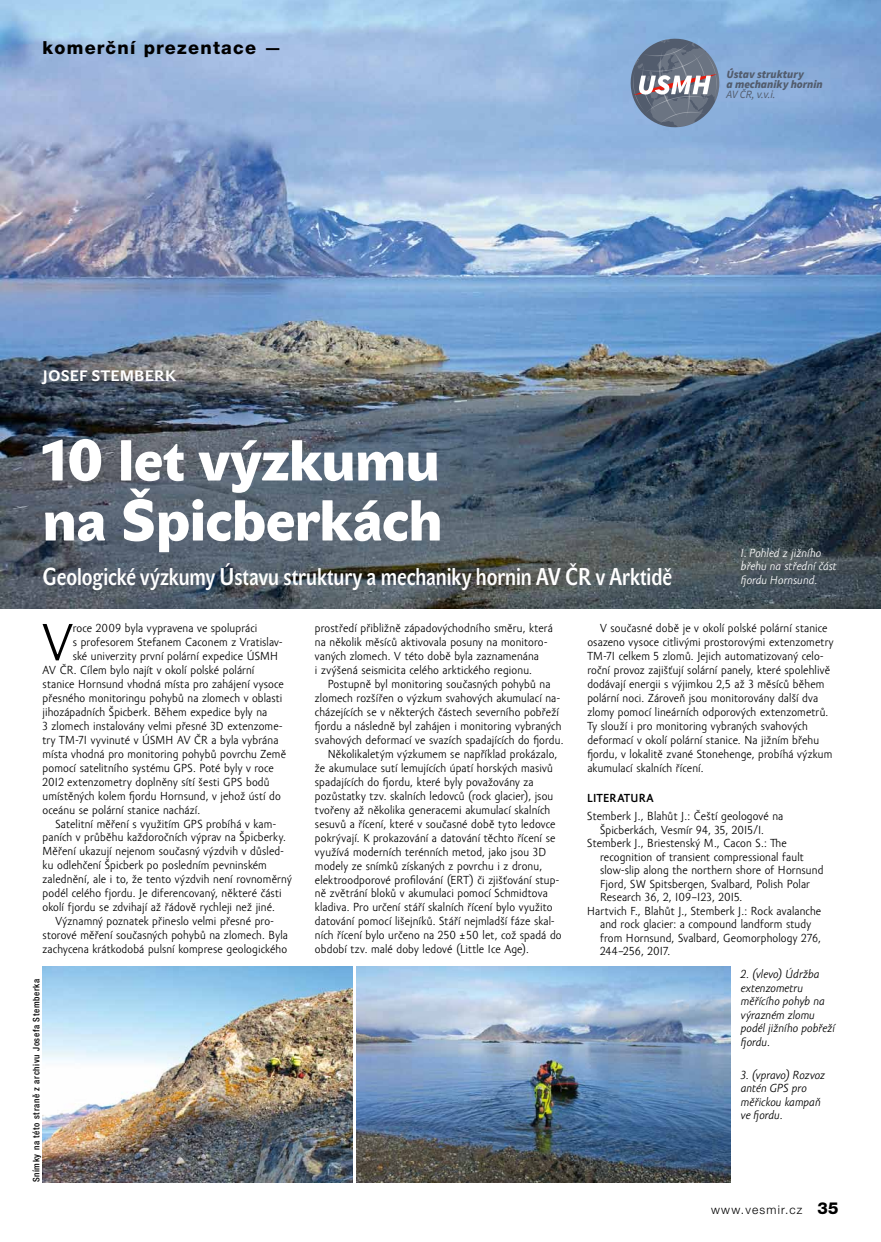
<style>
.page{position:relative;width:881px;height:1242px;background:#fff}
.page>*{position:absolute;margin:0;border:0;box-sizing:border-box;transform-origin:0 0}
.t1{font:57px/60px "John Sans Black Pro";letter-spacing:-.005em;color:#fff}
.t2{font:53.4px "Amor Sans Pro";color:#000}
.t3{font:700 24px "John Sans Cond Lite Pro";color:#fff}
.t4{font:800 18px "Helvetica Neue LT Pro";color:#000}
.t5{font:700 15px "John Sans Text Pro";letter-spacing:.02em;color:#fff}
.t6{font:12px/14px "Amor Sans Pro";letter-spacing:.01em;color:#000}
.t7{font:italic 12px/13.5px "Amor Sans Pro";letter-spacing:.01em;color:#000}
.t8{font:italic 12px/13.5px "Amor Sans Pro";letter-spacing:.005em;color:#fff}
.t9{font:300 12px "Helvetica Neue LT Pro";letter-spacing:.1em;color:#000}
.t10{font:700 12px "Amor Sans Pro";letter-spacing:.035em;color:#000}
.t11{font:italic 900 11.1px/10.2px "Source Sans Pro";color:#525c6d}
.t12{font:italic 11.1px "Source Sans Pro";color:#525c6d}
.t13{font:500 condensed 9px "Helvetica Neue LT Pro";letter-spacing:.07em;color:#000}
.s1{font-weight:500}
.s2{font-weight:800;font-size:16.5px}
</style>
<div class="page">
<img style="left:0;top:0;width:880px;height:608px">
<img style="left:43px;top:967px;width:309px;height:215px">
<img style="left:356px;top:967px;width:374px;height:215px">
<svg style="left:620px;top:32px;width:107px;height:104px;background:#8093ae"></svg>
<h3 class="t4" style="left:43px;top:37px;width:240px">komerční prezentace <span class="s1">—</span></h3>
<p class="t11" style="left:726px;top:68px;width:98px">Ústav struktury<br>a mechaniky hornin</p>
<p class="t12" style="left:726px;top:87px;width:51px">AV ČR, v.v.i.</p>
<p class="t5" style="left:43px;top:367px;width:135px">JOSEF STEMBERK</p>
<h1 class="t1" style="left:43px;top:431px;width:401px">10 let výzkumu na Špicberkách</h1>
<h3 class="t3" style="left:43px;top:563px;width:631px">Geologické výzkumy Ústavu struktury a mechaniky hornin AV ČR v Arktidě</h3>
<p class="t8" style="left:740px;top:546px;width:97px">1. Pohled z jižního břehu na střední část fjordu Hornsund.</p>
<h2 class="t2" style="left:43px;top:614px;width:32px">V</h2>
<p class="t6" style="left:73px;top:621px;width:186px">roce 2009 byla vypravena ve spolupráci</p>
<p class="t6" style="left:73px;top:635px;width:211px">s profesorem Stefanem Caconem z Vratislav-</p>
<p class="t6" style="left:73px;top:649px;width:207px">ské univerzity první polární expedice ÚSMH</p>
<p class="t6" style="left:43px;top:663px;width:213px">AV ČR. Cílem bylo najít v okolí polské polární</p>
<p class="t6" style="left:43px;top:677px;width:243px">stanice Hornsund vhodná místa pro zahájení vysoce</p>
<p class="t6" style="left:43px;top:691px;width:241px">přesného monitoringu pohybů na zlomech v oblasti</p>
<p class="t6" style="left:43px;top:705px;width:226px">jihozápadních Špicberk. Během expedice byly na</p>
<p class="t6" style="left:43px;top:719px;width:241px">3 zlomech instalovány velmi přesné 3D extenzome-</p>
<p class="t6" style="left:43px;top:733px;width:237px">try TM-71 vyvinuté v ÚSMH AV ČR a byla vybrána</p>
<p class="t6" style="left:43px;top:747px;width:245px">místa vhodná pro monitoring pohybů povrchu Země</p>
<p class="t6" style="left:43px;top:761px;width:233px">pomocí satelitního systému GPS. Poté byly v roce</p>
<p class="t6" style="left:43px;top:775px;width:228px">2012 extenzometry doplněny sítí šesti GPS bodů</p>
<p class="t6" style="left:43px;top:789px;width:240px">umístěných kolem fjordu Hornsund, v jehož ústí do</p>
<p class="t6" style="left:43px;top:803px;width:159px">oceánu se polární stanice nachází.</p>
<p class="t6" style="left:55px;top:817px;width:222px">Satelitní měření s využitím GPS probíhá v kam-</p>
<p class="t6" style="left:43px;top:831px;width:245px">paních v průběhu každoročních výprav na Špicberky.</p>
<p class="t6" style="left:43px;top:845px;width:243px">Měření ukazují nejenom současný výzdvih v důsled-</p>
<p class="t6" style="left:43px;top:858px;width:226px">ku odlehčení Špicberk po posledním pevninském</p>
<p class="t6" style="left:43px;top:872px;width:251px">zalednění, ale i to, že tento výzdvih není rovnoměrný</p>
<p class="t6" style="left:43px;top:886px;width:240px">podél celého fjordu. Je diferencovaný, některé části</p>
<p class="t6" style="left:43px;top:900px;width:234px">okolí fjordu se zdvihají až řádově rychleji než jiné.</p>
<p class="t6" style="left:55px;top:914px;width:220px">Významný poznatek přineslo velmi přesné pro-</p>
<p class="t6" style="left:43px;top:928px;width:247px">storové měření současných pohybů na zlomech. Byla</p>
<p class="t6" style="left:43px;top:942px;width:246px">zachycena krátkodobá pulsní komprese geologického</p>
<p class="t13" style="left:31px;top:1182px;width:205px;rotate:-90deg">Snímky na této straně z archivu Josefa Stemberka</p>
<p class="t6" style="left:315px;top:621px;width:239px">prostředí přibližně západovýchodního směru, která na několik měsíců aktivovala posuny na monitoro&shy;vaných zlomech. V této době byla zaznamenána<br>i zvýšená seismicita celého arktického regionu.</p>
<p class="t6" style="left:327px;top:677px;width:224px">Postupně byl monitoring současných pohybů na</p>
<p class="t6" style="left:315px;top:691px;width:246px">zlomech rozšířen o výzkum svahových akumulací na-</p>
<p class="t6" style="left:315px;top:705px;width:245px">cházejících se v některých částech severního pobřeží</p>
<p class="t6" style="left:315px;top:719px;width:248px">fjordu a následně byl zahájen i monitoring vybraných</p>
<p class="t6" style="left:315px;top:733px;width:250px">svahových deformací ve svazích spadajících do fjordu.</p>
<p class="t6" style="left:327px;top:747px;width:231px">Několikaletým výzkumem se například prokázalo,</p>
<p class="t6" style="left:315px;top:761px;width:239px">že akumulace sutí lemujících úpatí horských masivů</p>
<p class="t6" style="left:315px;top:775px;width:220px">spadajících do fjordu, které byly považovány za</p>
<p class="t6" style="left:315px;top:789px;width:240px">pozůstatky tzv. skalních ledovců (rock glacier), jsou</p>
<p class="t6" style="left:315px;top:803px;width:237px">tvořeny až několika generacemi akumulací skalních</p>
<p class="t6" style="left:315px;top:817px;width:242px">sesuvů a řícení, které v současné době tyto ledovce</p>
<p class="t6" style="left:315px;top:831px;width:242px">pokrývají. K prokazování a datování těchto řícení se</p>
<p class="t6" style="left:315px;top:845px;width:233px">využívá moderních terénních metod, jako jsou 3D</p>
<p class="t6" style="left:315px;top:859px;width:229px">modely ze snímků získaných z povrchu i z dronu,</p>
<p class="t6" style="left:315px;top:873px;width:246px">elektroodporové profilování (ERT) či zjišťování stup-</p>
<p class="t6" style="left:315px;top:887px;width:234px">ně zvětrání bloků v akumulaci pomocí Schmidtova</p>
<p class="t6" style="left:315px;top:901px;width:239px">kladiva. Pro určení stáří skalních řícení bylo využito</p>
<p class="t6" style="left:315px;top:914px;width:241px">datování pomocí lišejníků. Stáří nejmladší fáze skal-</p>
<p class="t6" style="left:315px;top:928px;width:248px">ních řícení bylo určeno na 250 ± 50 let, což spadá do</p>
<p class="t6" style="left:315px;top:942px;width:215px">období tzv. malé doby ledové (Little Ice Age).</p>
<p class="t6" style="left:587px;top:622px;width:248px;text-indent:13px">V současné době je v okolí polské polární stanice osazeno vysoce citlivými prostorovými extenzometry TM-71 celkem 5 zlomů. Jejich automatizovaný celo&shy;roční provoz zajišťují solární panely, které spolehlivě dodávají energii s výjimkou 2,5 až 3 měsíců během polární noci. Zároveň jsou monitorovány další dva zlomy pomocí lineárních odporových extenzometrů.<br>Ty slouží i pro monitoring vybraných svahových deformací v okolí polární stanice. Na jižním břehu fjordu, v lokalitě zvané Stonehenge, probíhá výzkum akumulací skalních řícení.</p>
<p class="t10" style="left:587px;top:791px;width:68px">LITERATURA</p>
<p class="t6" style="left:587px;top:809px;width:197px">Stemberk J., Blahůt J.: Čeští geologové na</p>
<p class="t6" style="left:600px;top:823px;width:165px">Špicberkách, Vesmír 94, 35, 2015/1.</p>
<p class="t6" style="left:587px;top:836px;width:201px">Stemberk J., Briestenský M., Cacon S.: The</p>
<p class="t6" style="left:600px;top:850px;width:205px">recognition of transient compressional fault</p>
<p class="t6" style="left:600px;top:863px;width:225px">slow-slip along the northern shore of Hornsund</p>
<p class="t6" style="left:600px;top:877px;width:211px">Fjord, SW Spitsbergen, Svalbard, Polish Polar</p>
<p class="t6" style="left:600px;top:890px;width:144px">Research 36, 2, 109–123, 2015.</p>
<p class="t6" style="left:587px;top:904px;width:235px">Hartvich F., Blahůt J., Stemberk J.: Rock avalanche</p>
<p class="t6" style="left:600px;top:917px;width:212px">and rock glacier: a compound landform study</p>
<p class="t6" style="left:600px;top:931px;width:222px">from Hornsund, Svalbard, Geomorphology 276,</p>
<p class="t6" style="left:600px;top:944px;width:72px">244–256, 2017.</p>
<p class="t7" style="left:740px;top:967px;width:96px">2. (vlevo) Údržba extenzometru měřícího pohyb na výrazném zlomu podél jižního pobřeží fjordu.</p>
<p class="t7" style="left:740px;top:1068px;width:86px">3. (vpravo) Rozvoz antén GPS pro měřickou kampaň ve fjordu.</p>
<p class="t9" style="left:710px;top:1202px;width:129px">www.vesmir.cz <span class="s2">35</span></p>
</div>
